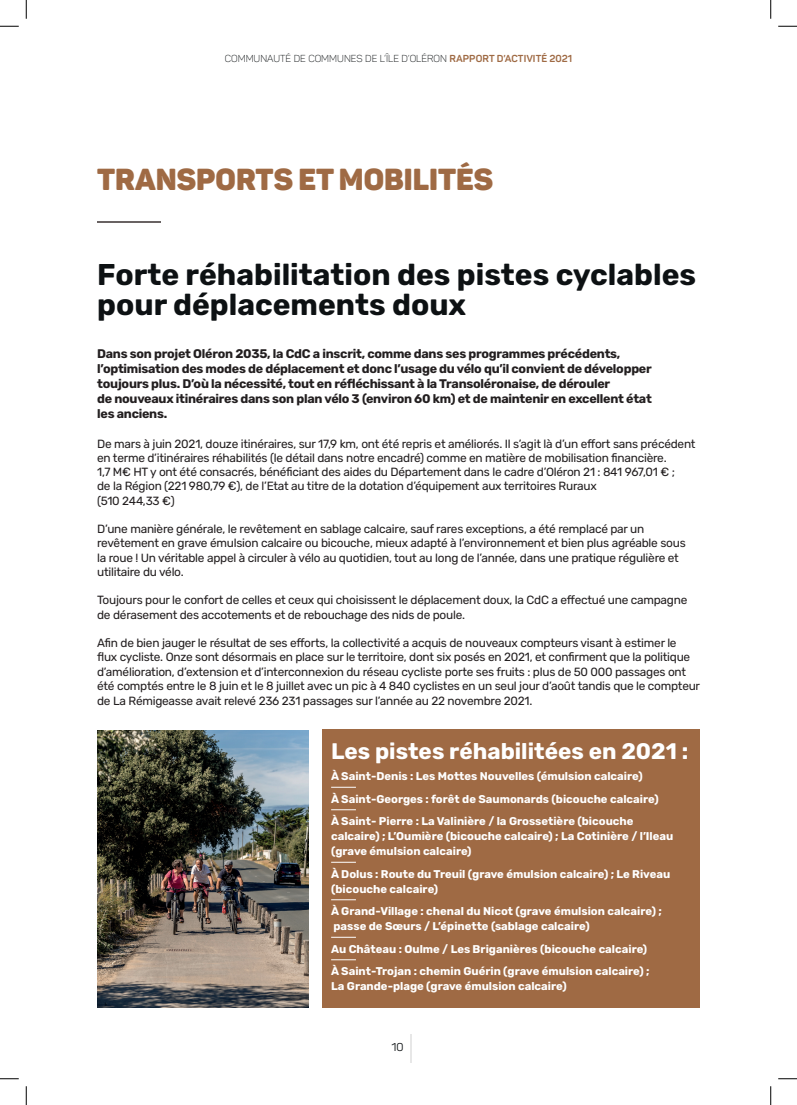
<style>
.page{position:relative;width:797px;height:1105px;background:#fff}
.page>*{position:absolute;margin:0;border:0;box-sizing:border-box;transform-origin:0 0}
.t1{font:700 30px "Rubik";color:#0d1113}
.t2{font:30px "Panton Black Caps";color:#9f6a44}
.t3{font:700 22.5px "Rubik";color:#fff}
.t4{font:700 12.5px/15px "Rubik";letter-spacing:-.02em;color:#231f20}
.t5{font:11.88px/14.2px "Rubik";letter-spacing:-.02em;color:#231f20}
.t6{font:700 11.25px/15px "Rubik";color:#fff}
.t7{font:11.25px "Panton";color:#0d1113}
.t8{font:10px "Panton Light Caps";color:#0d1113}
.s1{font-family:"Panton";font-weight:700;color:#9f6a44}
</style>
<div class="page">
<svg style="left:410px;top:1034px;width:1px;height:28px"></svg>
<hr style="left:97px;top:221px;width:63px;height:1px;background:#696363">
<div style="left:322px;top:729px;width:377px;height:279px;background:#9f6a44"></div>
<svg style="left:331px;top:787px;width:25px;height:1px"></svg>
<svg style="left:331px;top:809px;width:25px;height:1px"></svg>
<svg style="left:331px;top:862px;width:25px;height:1px"></svg>
<svg style="left:331px;top:899px;width:25px;height:1px"></svg>
<svg style="left:331px;top:937px;width:25px;height:1px"></svg>
<svg style="left:331px;top:959px;width:25px;height:1px"></svg>
<img style="left:97px;top:730px;width:212px;height:278px">
<svg style="left:0;top:25px;width:19px;height:2px"></svg>
<svg style="left:778px;top:25px;width:19px;height:2px"></svg>
<svg style="left:0;top:1078px;width:19px;height:1px"></svg>
<svg style="left:778px;top:1078px;width:19px;height:1px"></svg>
<svg style="left:25px;top:0;width:2px;height:19px"></svg>
<svg style="left:25px;top:1086px;width:2px;height:19px"></svg>
<svg style="left:770px;top:0;width:1px;height:19px"></svg>
<svg style="left:770px;top:1086px;width:1px;height:19px"></svg>
<p class="t8" style="left:225px;top:53px;width:349px">COMMUNAUTÉ DE COMMUNES DE L’ÎLE D’OLÉRON <span class="s1">RAPPORT D’ACTIVITÉ 2021</span></p>
<p class="t2" style="left:97px;top:160px;width:397px">TRANSPORTS ET MOBILITÉS</p>
<p class="t1" style="left:97px;top:257px;width:600px">Forte réhabilitation des pistes cyclables</p>
<p class="t1" style="left:97px;top:287px;width:370px">pour déplacements doux</p>
<p class="t4" style="left:97px;top:347px;width:556px">Dans son projet Oléron 2035, la CdC a inscrit, comme dans ses programmes précédents, l’optimisation des modes de déplacement et donc l’usage du vélo qu’il convient de développer toujours plus. D’où la nécessité, tout en réfléchissant à la Transoléronaise, de dérouler</p>
<p class="t4" style="left:97px;top:392px;width:556px">de nouveaux itinéraires dans son plan vélo 3 (environ 60 km) et de maintenir en excellent état</p>
<p class="t4" style="left:97px;top:407px;width:72px">les anciens.</p>
<p class="t5" style="left:97px;top:437px;width:600px">De mars à juin 2021, douze itinéraires, sur 17,9 km, ont été repris et améliorés. Il s’agit là d’un effort sans précédent en terme d’itinéraires réhabilités (le détail dans notre encadré) comme en matière de mobilisation financière.</p>
<p class="t5" style="left:97px;top:465px;width:579px">1,7 M€ HT y ont été consacrés, bénéficiant des aides du Département dans le cadre d’Oléron 21 : 841 967,01 € ;</p>
<p class="t5" style="left:97px;top:479px;width:501px">de la Région (221 980,79 €), de l’Etat au titre de la dotation d’équipement aux territoires Ruraux</p>
<p class="t5" style="left:97px;top:494px;width:79px">(510 244,33 €)</p>
<p class="t5" style="left:97px;top:522px;width:590px">D’une manière générale, le revêtement en sablage calcaire, sauf rares exceptions, a été remplacé par un revêtement en grave émulsion calcaire ou bicouche, mieux adapté à l’environnement et bien plus agréable sous la roue ! Un véritable appel à circuler à vélo au quotidien, tout au long de l’année, dans une pratique régulière et utilitaire du vélo.</p>
<p class="t5" style="left:97px;top:593px;width:591px">Toujours pour le confort de celles et ceux qui choisissent le déplacement doux, la CdC a effectué une campagne de dérasement des accotements et de rebouchage des nids de poule.</p>
<p class="t5" style="left:97px;top:636px;width:604px">Afin de bien jauger le résultat de ses efforts, la collectivité a acquis de nouveaux compteurs visant à estimer le<br>flux cycliste. Onze sont désormais en place sur le territoire, dont six posés en 2021, et confirment que la politique d’amélioration, d’extension et d’interconnexion du réseau cycliste porte ses fruits : plus de 50 000 passages ont été comptés entre le 8 juin et le 8 juillet avec un pic à 4 840 cyclistes en un seul jour d’août tandis que le compteur de La Rémigeasse avait relevé 236 231 passages sur l’année au 22 novembre 2021.</p>
<p class="t3" style="left:331px;top:738px;width:359px">Les pistes réhabilitées en 2021 :</p>
<p class="t6" style="left:331px;top:769px;width:313px">À Saint-Denis : Les Mottes Nouvelles (émulsion calcaire)</p>
<p class="t6" style="left:331px;top:791px;width:329px">À Saint-Georges : forêt de Saumonards (bicouche calcaire)</p>
<p class="t6" style="left:331px;top:814px;width:344px">À Saint- Pierre : La Valinière / la Grossetière (bicouche calcaire) ; L’Oumière (bicouche calcaire) ; La Cotinière / l’Ileau (grave émulsion calcaire)</p>
<p class="t6" style="left:331px;top:866px;width:340px">À Dolus : Route du Treuil (grave émulsion calcaire) ; Le Riveau (bicouche calcaire)</p>
<p class="t6" style="left:331px;top:904px;width:332px">À Grand-Village : chenal du Nicot (grave émulsion calcaire) ; passe de Sœurs / L’épinette (sablage calcaire)</p>
<p class="t6" style="left:331px;top:941px;width:317px">Au Château : Oulme / Les Briganières (bicouche calcaire)</p>
<p class="t6" style="left:331px;top:964px;width:320px">À Saint-Trojan : chemin Guérin (grave émulsion calcaire) ;</p>
<p class="t6" style="left:331px;top:979px;width:237px">La Grande-plage (grave émulsion calcaire)</p>
<p class="t7" style="left:391px;top:1040px;width:14px">10</p>
</div>
